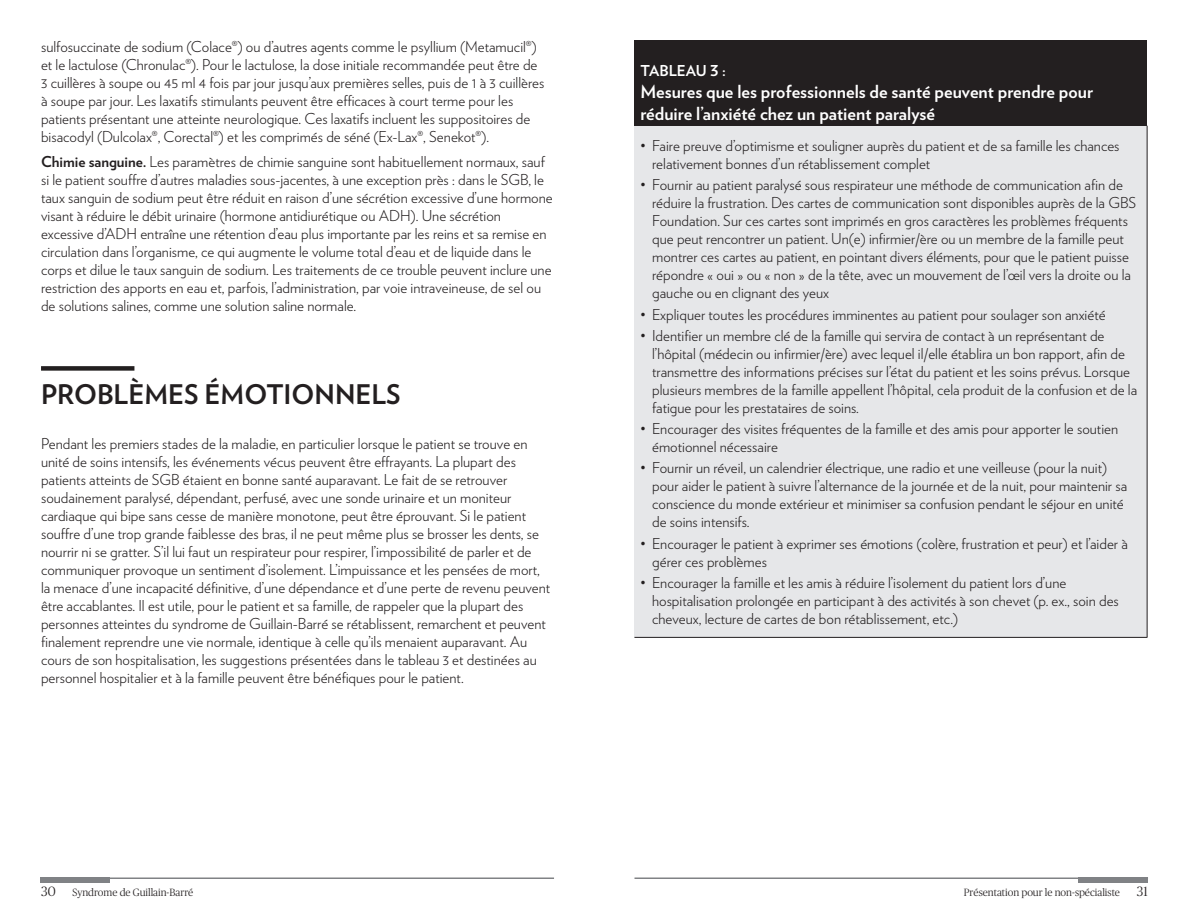
<style>
.page{position:relative;width:1188px;height:918px;background:#fff}
.page>*{position:absolute;margin:0;border:0;box-sizing:border-box;transform-origin:0 0}
.t1{font:700 27px "Verlag";color:#231f20}
.t2{font:700 18px/21.6px "Verlag";color:#fff}
.t3{font:300 15px/18px "Verlag";color:#231f20}
.t4{font:700 15px "Verlag";color:#fff}
.t5{font:300 10.5px "Publico Headline";color:#231f20}
.s1{font-weight:700}
.s2{font-size:13.5px}
</style>
<div class="page">
<div style="left:1078px;top:878px;width:70px;height:5px;background:#808285"></div>
<hr style="left:634px;top:878px;width:514px;height:1px;background:#808285">
<div style="left:40px;top:878px;width:70px;height:5px;background:#808285"></div>
<hr style="left:40px;top:878px;width:514px;height:1px;background:#808285">
<div style="left:41px;top:366px;width:93px;height:5px;background:#231f20"></div>
<div style="left:634px;top:40px;width:513px;height:86px;background:#231f20"></div>
<div style="left:634px;top:126px;width:513px;height:511px;background:#e6e7e9"></div>
<hr style="left:634px;top:637px;width:514px;height:1px;background:#231f20">
<hr style="left:1147px;top:126px;width:1px;height:511px;background:#231f20">
<p class="t3" style="left:41px;top:37px;width:505px">sulfosuccinate de sodium (Colace®) ou d’autres agents comme le psyllium (Metamucil®) et le lactulose (Chronulac®). Pour le lactulose, la dose initiale recommandée peut être de 3 cuillères à soupe ou 45 ml 4 fois par jour jusqu’aux premières selles, puis de 1 à 3 cuillères à soupe par jour. Les laxatifs stimulants peuvent être efficaces à court terme pour les patients présentant une atteinte neurologique. Ces laxatifs incluent les suppositoires de bisacodyl (Dulcolax®, Corectal®) et les comprimés de séné (Ex-Lax®, Senekot®).</p>
<p class="t3" style="left:41px;top:152px;width:513px"><span class="s1">Chimie sanguine.</span> Les paramètres de chimie sanguine sont habituellement normaux, sauf si le patient souffre d’autres maladies sous-jacentes, à une exception près : dans le SGB, le taux sanguin de sodium peut être réduit en raison d’une sécrétion excessive d’une hormone visant à réduire le débit urinaire (hormone antidiurétique ou ADH). Une sécrétion excessive d’ADH entraîne une rétention d’eau plus importante par les reins et sa remise en circulation dans l’organisme, ce qui augmente le volume total d’eau et de liquide dans le corps et dilue le taux sanguin de sodium. Les traitements de ce trouble peuvent inclure une restriction des apports en eau et, parfois, l’administration, par voie intraveineuse, de sel ou de solutions salines, comme une solution saline normale.</p>
<p class="t1" style="left:41px;top:373px;width:361px">PROBLÈMES ÉMOTIONNELS</p>
<p class="t3" style="left:41px;top:434px;width:511px">Pendant les premiers stades de la maladie, en particulier lorsque le patient se trouve en unité de soins intensifs, les événements vécus peuvent être effrayants. La plupart des patients atteints de SGB étaient en bonne santé auparavant. Le fait de se retrouver soudainement paralysé, dépendant, perfusé, avec une sonde urinaire et un moniteur cardiaque qui bipe sans cesse de manière monotone, peut être éprouvant. Si le patient souffre d’une trop grande faiblesse des bras, il ne peut même plus se brosser les dents, se nourrir ni se gratter. S’il lui faut un respirateur pour respirer, l’impossibilité de parler et de communiquer provoque un sentiment d’isolement. L’impuissance et les pensées de mort, la menace d’une incapacité définitive, d’une dépendance et d’une perte de revenu peuvent être accablantes. Il est utile, pour le patient et sa famille, de rappeler que la plupart des personnes atteintes du syndrome de Guillain-Barré se rétablissent, remarchent et peuvent finalement reprendre une vie normale, identique à celle qu’ils menaient auparavant. Au cours de son hospitalisation, les suggestions présentées dans le tableau 3 et destinées au personnel hospitalier et à la famille peuvent être bénéfiques pour le patient.</p>
<p class="t4" style="left:640px;top:59px;width:87px">TABLEAU 3 :</p>
<p class="t2" style="left:640px;top:80px;width:454px">Mesures que les professionnels de santé peuvent prendre pour réduire l’anxiété chez un patient paralysé</p>
<p class="t3" style="left:652px;top:136px;width:469px;text-indent:-12px">• Faire preuve d’optimisme et souligner auprès du patient et de sa famille les chances relativement bonnes d’un rétablissement complet</p>
<p class="t3" style="left:652px;top:175px;width:486px;text-indent:-12px">• Fournir au patient paralysé sous respirateur une méthode de communication afin de réduire la frustration. Des cartes de communication sont disponibles auprès de la GBS Foundation. Sur ces cartes sont imprimés en gros caractères les problèmes fréquents que peut rencontrer un patient. Un(e) infirmier/ère ou un membre de la famille peut montrer ces cartes au patient, en pointant divers éléments, pour que le patient puisse répondre « oui » ou « non » de la tête, avec un mouvement de l’œil vers la droite ou la gauche ou en clignant des yeux</p>
<p class="t3" style="left:640px;top:304px;width:467px">• Expliquer toutes les procédures imminentes au patient pour soulager son anxiété</p>
<p class="t3" style="left:652px;top:326px;width:487px;text-indent:-12px">• Identifier un membre clé de la famille qui servira de contact à un représentant de l’hôpital (médecin ou infirmier/ère) avec lequel il/elle établira un bon rapport, afin de transmettre des informations précises sur l’état du patient et les soins prévus. Lorsque plusieurs membres de la famille appellent l’hôpital, cela produit de la confusion et de la fatigue pour les prestataires de soins.</p>
<p class="t3" style="left:652px;top:419px;width:468px;text-indent:-12px">• Encourager des visites fréquentes de la famille et des amis pour apporter le soutien émotionnel nécessaire</p>
<p class="t3" style="left:652px;top:458px;width:477px;text-indent:-12px">• Fournir un réveil, un calendrier électrique, une radio et une veilleuse (pour la nuit) pour aider le patient à suivre l’alternance de la journée et de la nuit, pour maintenir sa conscience du monde extérieur et minimiser sa confusion pendant le séjour en unité de soins intensifs.</p>
<p class="t3" style="left:652px;top:533px;width:477px;text-indent:-12px">• Encourager le patient à exprimer ses émotions (colère, frustration et peur) et l’aider à gérer ces problèmes</p>
<p class="t3" style="left:652px;top:573px;width:468px;text-indent:-12px">• Encourager la famille et les amis à réduire l’isolement du patient lors d’une hospitalisation prolongée en participant à des activités à son chevet (p. ex., soin des cheveux, lecture de cartes de bon rétablissement, etc.)</p>
<p class="t5" style="left:41px;top:885px;width:154px"><span class="s2">30</span> Syndrome de Guillain-Barré</p>
<p class="t5" style="left:964px;top:885px;width:185px">Présentation pour le non-spécialiste <span class="s2">31</span></p>
</div>
